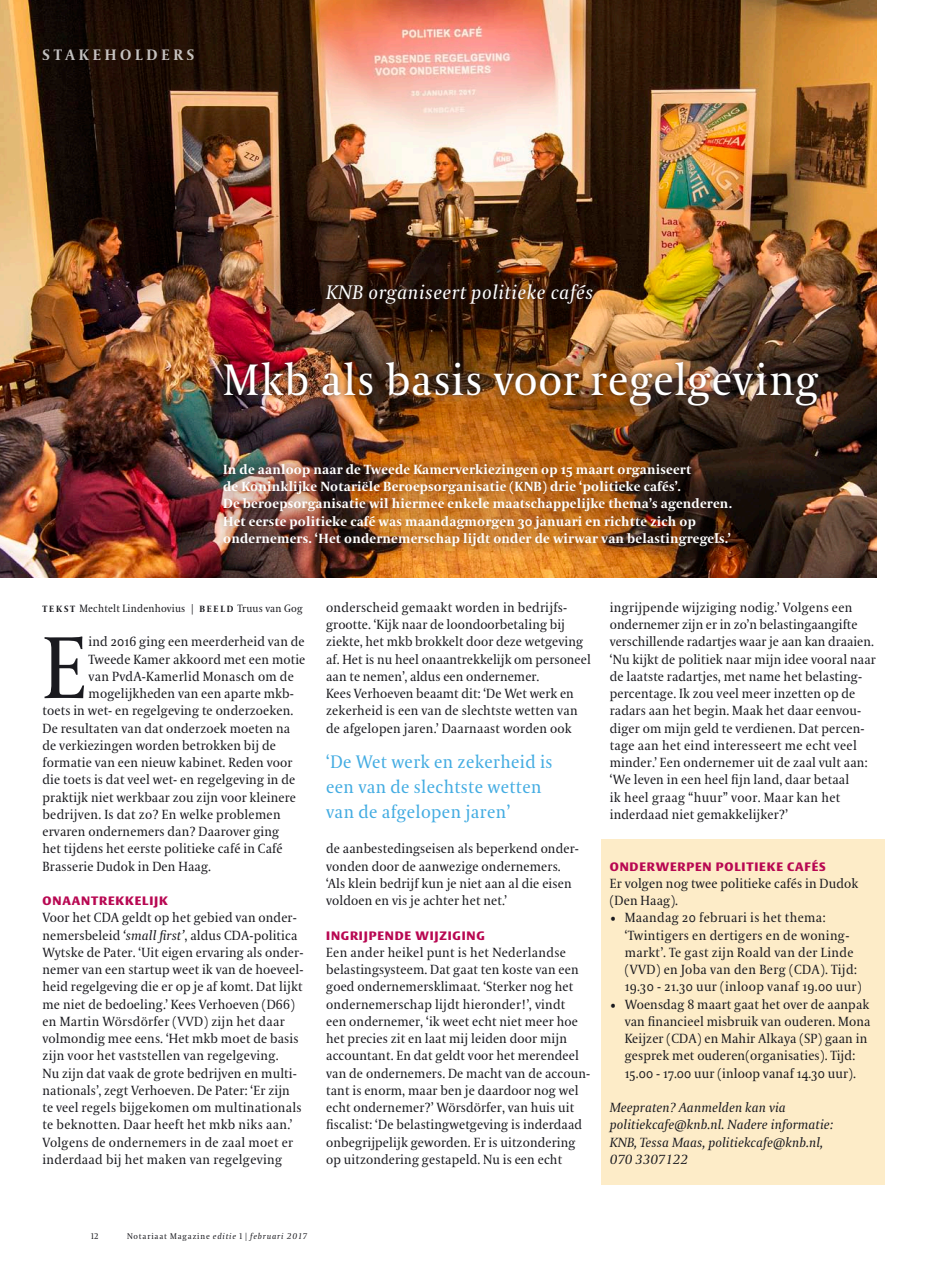
<style>
.page{position:relative;width:936px;height:1263px;background:#fff}
.page>*{position:absolute;margin:0;border:0;box-sizing:border-box;transform-origin:0 0}
.t1{font:87.3px "VPRO Coranto";color:#1a1a1f}
.t2{font:43.8px "VPRO Coranto";letter-spacing:.02em;color:#fff}
.t3{font:italic 19.5px "VPRO Coranto";letter-spacing:.03em;color:#fff}
.t4{font:18px/24.8px "VPRO Coranto";letter-spacing:.02em;color:#43ace2}
.t5{font:700 15px "VPRO Coranto";letter-spacing:.25em;color:#fff}
.t6{font:13.2px/17.2px "VPRO Coranto";letter-spacing:.01em;color:#1a1a1f}
.t7{font:700 13.2px/17.2px "VPRO Coranto";letter-spacing:.015em;color:#fff}
.t8{font:italic 13.2px/17.2px "VPRO Coranto";letter-spacing:.01em;color:#1a1a1f}
.t9{font:700 12px "VPRO Vesta";letter-spacing:.07em;color:#b80852}
.t10{font:10.5px "VPRO Coranto";letter-spacing:.02em;color:#1a1a1f}
.t11{font:italic 8.25px "VPRO Coranto";letter-spacing:.1em;color:#1a1a1f}
.t12{font:8.25px "VPRO Coranto Cn";color:#1a1a1f}
.s1{font-weight:700;font-size:9px}
.s2{font-style:italic}
.s3{font-style:normal}
.s4{font-family:"VPRO Coranto Cn";font-style:normal}
</style>
<div class="page">
<img style="left:0;top:0;width:876px;height:577px">
<div style="left:211px;top:452px;width:566px;height:131px;background:#1a1a1f;opacity:.85"></div>
<div style="left:321px;top:280px;width:309px;height:86px;background:#1a1a1f;opacity:.75"></div>
<div style="left:218px;top:356px;width:665px;height:77px;background:#1a1a1f;opacity:.75"></div>
<div style="left:601px;top:839px;width:283px;height:345px;background:#fdecc8"></div>
<p class="t5" style="left:43px;top:45px;width:152px">Stakeholders</p>
<h3 class="t3" style="left:326px;top:281px;width:268px">KNB organiseert politieke cafés</h3>
<h2 class="t2" style="left:223px;top:354px;width:597px">Mkb als basis voor regelgeving</h2>
<p class="t7" style="left:223px;top:460px;width:510px">In de aanloop naar de Tweede Kamerverkiezingen op 15 maart organiseert<br>de Koninklijke Notariële Beroepsorganisatie (KNB) drie ‘politieke cafés’.<br>De beroepsorganisatie wil hiermee enkele maatschappelijke thema’s agenderen.<br>Het eerste politieke café was maandagmorgen 30 januari en richtte zich op ondernemers. ‘Het ondernemerschap lijdt onder de wirwar van belastingregels.’</p>
<p class="t10" style="left:43px;top:602px;width:164px"><span class="s1">T E K S T</span> Mechtelt Lindenhovius | <span class="s1">bee</span></p>
<p class="t10" style="left:220px;top:602px;width:84px"><span class="s1">l d</span> Truus van Gog</p>
<p class="t6" style="left:609px;top:599px;width:267px">ingrijpende wijziging nodig.’ Volgens een ondernemer zijn er in zo’n belastingaangifte verschillende radartjes waar je aan kan draaien. ‘Nu kijkt de politiek naar mijn idee vooral naar de laatste radartjes, met name het belasting&shy;percentage. Ik zou veel meer inzetten op de radars aan het begin. Maak het daar eenvou&shy;diger om mijn geld te verdienen. Dat percen&shy;tage aan het eind interesseert me echt veel minder.’ Een ondernemer uit de zaal vult aan: ‘We leven in een heel fijn land, daar betaal<br>ik heel graag “huur” voor. Maar kan het inderdaad niet gemakkelijker?’</p>
<p class="t9" style="left:609px;top:861px;width:217px">ONDERWERPEN POLITIEKE CAFÉS</p>
<p class="t6" style="left:609px;top:875px;width:250px">Er volgen nog twee politieke cafés in Dudok (Den Haag).</p>
<p class="t6" style="left:624px;top:909px;width:238px;text-indent:-15px">• Maandag 20 februari is het thema: ‘Twintigers en dertigers en de woning&shy;markt’. Te gast zijn Roald van der Linde (VVD) en Joba van den Berg (CDA). Tijd:<br>19.30 - 21.30 uur (inloop vanaf 19.00 uur)</p>
<p class="t6" style="left:624px;top:995px;width:247px;text-indent:-15px">• Woensdag 8 maart gaat het over de aanpak van financieel misbruik van ouderen. Mona Keijzer (CDA) en Mahir Alkaya (SP) gaan in gesprek met ouderen(organisaties). Tijd:<br>15.00 - 17.00 uur (inloop vanaf 14.30 uur).</p>
<p class="t8" style="left:609px;top:1099px;width:225px">Meepraten? Aanmelden kan via politiekcafe@knb.nl. Nadere informatie:<br>KNB, Tessa Maas, politiekcafe@knb.nl,<br>070 3307122</p>
<p class="t6" style="left:326px;top:599px;width:266px">onderscheid gemaakt worden in bedrijfs&shy;grootte. ‘Kijk naar de loondoorbetaling bij ziekte, het mkb brokkelt door deze wetgeving af. Het is nu heel onaantrekkelijk om personeel aan te nemen’, aldus een ondernemer.<br>Kees Verhoeven beaamt dit: ‘De Wet werk en zekerheid is een van de slechtste wetten van de afgelopen jaren.’ Daarnaast worden ook</p>
<h1 class="t1" style="left:43px;top:616px;width:47px">E</h1>
<p class="t6" style="left:89px;top:633px;width:218px">ind 2016 ging een meerderheid van de</p>
<p class="t6" style="left:89px;top:650px;width:218px">Tweede Kamer akkoord met een motie</p>
<p class="t6" style="left:89px;top:668px;width:207px">van PvdA-Kamerlid Monasch om de</p>
<p class="t6" style="left:89px;top:685px;width:207px">mogelijkheden van een aparte mkb-</p>
<p class="t6" style="left:43px;top:702px;width:252px">toets in wet- en regelgeving te onderzoeken.</p>
<p class="t6" style="left:43px;top:719px;width:249px">De resultaten van dat onderzoek moeten na</p>
<p class="t6" style="left:43px;top:737px;width:235px">de verkiezingen worden betrokken bij de</p>
<p class="t6" style="left:43px;top:754px;width:251px">formatie van een nieuw kabinet. Reden voor</p>
<p class="t6" style="left:43px;top:771px;width:254px">die toets is dat veel wet- en regelgeving in de</p>
<p class="t6" style="left:43px;top:788px;width:255px">praktijk niet werkbaar zou zijn voor kleinere</p>
<p class="t6" style="left:43px;top:806px;width:239px">bedrijven. Is dat zo? En welke problemen</p>
<p class="t6" style="left:43px;top:823px;width:238px">ervaren ondernemers dan? Daarover ging</p>
<p class="t6" style="left:43px;top:840px;width:242px">het tijdens het eerste politieke café in Café</p>
<p class="t6" style="left:43px;top:857px;width:170px">Brasserie Dudok in Den Haag.</p>
<p class="t9" style="left:43px;top:896px;width:127px">ONAANTREKKELIJK</p>
<p class="t6" style="left:43px;top:909px;width:262px">Voor het CDA geldt op het gebied van onder&shy;nemersbeleid <span class="s2">‘small first’</span>, aldus CDA-politica Wytske de Pater. ‘Uit eigen ervaring als onder&shy;nemer van een startup weet ik van de hoeveel&shy;heid regelgeving die er op je af komt. Dat lijkt me niet de bedoeling.’ Kees Verhoeven (D66) en Martin Wörsdörfer (VVD) zijn het daar volmondig mee eens. ‘Het mkb moet de basis zijn voor het vaststellen van regelgeving.<br>Nu zijn dat vaak de grote bedrijven en multi&shy;nationals’, zegt Verhoeven. De Pater: ‘Er zijn te veel regels bijgekomen om multinationals te beknotten. Daar heeft het mkb niks aan.’ Volgens de ondernemers in de zaal moet er inderdaad bij het maken van regelgeving</p>
<h3 class="t4" style="left:326px;top:749px;width:228px">‘De Wet werk en zekerheid is een van de slechtste wetten van de afgelopen jaren’</h3>
<p class="t6" style="left:326px;top:840px;width:254px">de aanbestedingseisen als beperkend onder&shy;vonden door de aanwezige ondernemers. ‘Als klein bedrijf kun je niet aan al die eisen voldoen en vis je achter het net.’</p>
<p class="t9" style="left:326px;top:930px;width:160px">INGRIJPENDE WIJZIGING</p>
<p class="t6" style="left:326px;top:944px;width:265px">Een ander heikel punt is het Nederlandse belastingsysteem. Dat gaat ten koste van een goed ondernemersklimaat. ‘Sterker nog het ondernemerschap lijdt hieronder!’, vindt<br>een ondernemer, ‘ik weet echt niet meer hoe het precies zit en laat mij leiden door mijn accountant. En dat geldt voor het merendeel van de ondernemers. De macht van de accoun&shy;tant is enorm, maar ben je daardoor nog wel echt ondernemer?’ Wörsdörfer, van huis uit fiscalist: ‘De belastingwetgeving is inderdaad onbegrijpelijk geworden. Er is uitzondering op uitzondering gestapeld. Nu is een echt</p>
<p class="t12" style="left:91px;top:1231px;width:9px">12</p>
<p class="t11" style="left:127px;top:1231px;width:181px"><span class="s3">Notariaat Magazine</span> editie <span class="s4">1 |</span> februari 2017</p>
</div>
